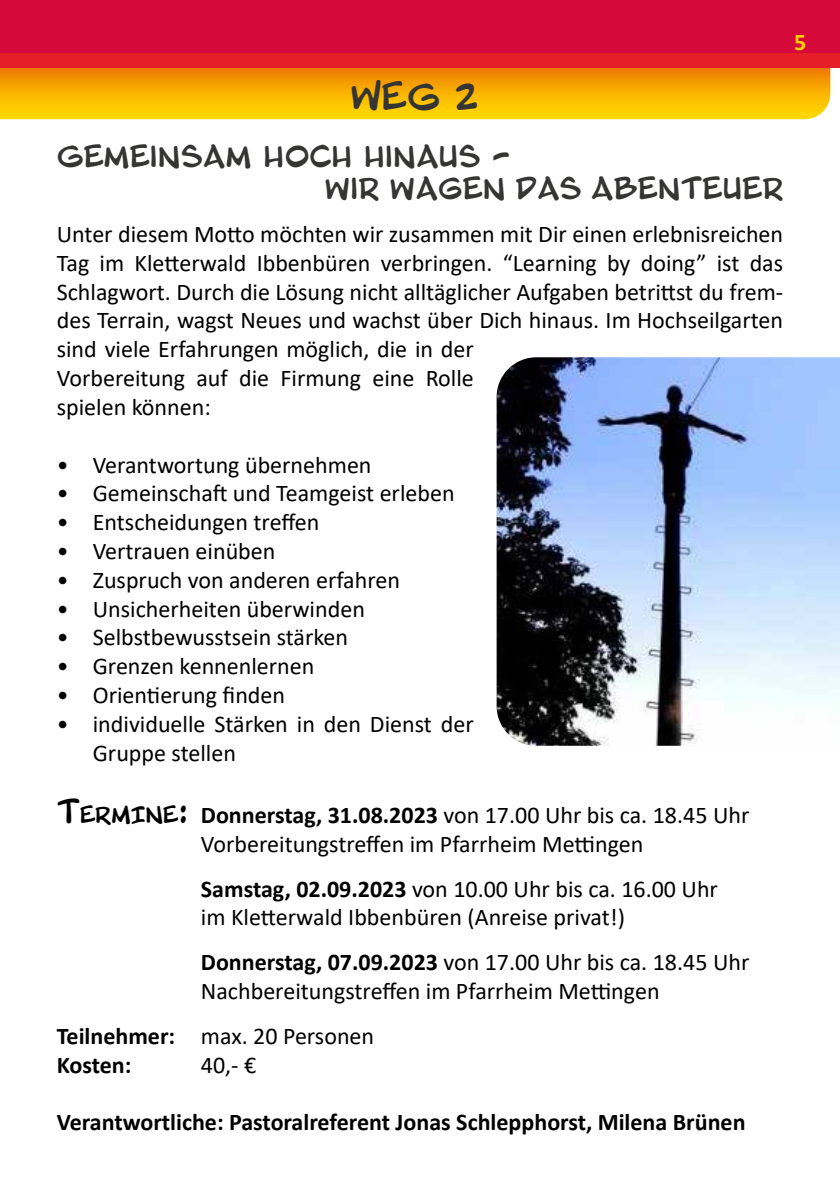
<style>
.page{position:relative;width:840px;height:1191px;background:#fff}
.page>*{position:absolute;margin:0;border:0;box-sizing:border-box;transform-origin:0 0}
.t1{font:32px "Blambot Pro BB";color:#353534}
.t2{font:26px/32px "Blambot Pro BB";color:#353534}
.t3{font:24px/28.8px "Calibri";color:#000}
.t4{font:700 24px/28.8px "Calibri";color:#000}
.t5{font:700 24px "Calibri";color:#fecf00}
.s1{font-family:"Blambot Pro BB";font-size:28px}
.s2{font-family:"Blambot Pro BB";font-size:19.6px}
.s3{font-weight:700}
.s4{font-weight:400}
</style>
<div class="page">
<div style="left:0;top:0;width:839px;height:68px;background:#d50a3b"></div>
<div style="left:0;top:54px;width:839px;height:14px;background:#e51e27"></div>
<svg style="left:0;top:68px;width:829px;height:51px;background:#f8af01"></svg>
<img style="left:496px;top:357px;width:343px;height:389px">
<h1 class="t1" style="left:350px;top:79px;width:129px">WEG 2</h1>
<p class="t2" style="left:324px;top:141px;width:460px;text-indent:-267px">Gemeinsam hoch hinaus -<br>wir wagen das Abenteuer</p>
<p class="t3" style="left:57px;top:219px;width:727px">Unter diesem Motto möchten wir zusammen mit Dir einen erlebnisreichen Tag im Kletterwald Ibbenbüren verbringen. “Learning by doing” ist das Schlagwort. Durch die Lösung nicht alltäglicher Aufgaben betrittst du frem&shy;des Terrain, wagst Neues und wachst über Dich hinaus. Im Hochseilgarten sind viele Erfahrungen möglich, die in der<br>Vorbereitung auf die Firmung eine Rolle<br>spielen können:</p>
<p class="t3" style="left:57px;top:449px;width:316px">• Verantwortung übernehmen</p>
<p class="t3" style="left:57px;top:478px;width:399px">• Gemeinschaft und Teamgeist erleben</p>
<p class="t3" style="left:57px;top:507px;width:264px">• Entscheidungen treffen</p>
<p class="t3" style="left:57px;top:536px;width:220px">• Vertrauen einüben</p>
<p class="t3" style="left:57px;top:565px;width:344px">• Zuspruch von anderen erfahren</p>
<p class="t3" style="left:57px;top:593px;width:309px">• Unsicherheiten überwinden</p>
<p class="t3" style="left:57px;top:622px;width:293px">• Selbstbewusstsein stärken</p>
<p class="t3" style="left:57px;top:651px;width:259px">• Grenzen kennenlernen</p>
<p class="t3" style="left:57px;top:680px;width:230px">• Orientierung finden</p>
<p class="t3" style="left:93px;top:709px;width:382px;text-indent:-36px">• individuelle Stärken in den Dienst der<br>Gruppe stellen</p>
<p class="t3" style="left:201px;top:800px;width:549px;text-indent:-144px"><span class="s1">T</span><span class="s2">ERMINE</span><span class="s1">:</span> <span class="s3">Donnerstag, 31.08.2023</span> von 17.00 Uhr bis ca. 18.45 Uhr<br>Vorbereitungstreffen im Pfarrheim Mettingen</p>
<p class="t3" style="left:201px;top:873px;width:518px"><span class="s3">Samstag, 02.09.2023</span> von 10.00 Uhr bis ca. 16.00 Uhr im Kletterwald Ibbenbüren (Anreise privat!)</p>
<p class="t3" style="left:201px;top:947px;width:549px"><span class="s3">Donnerstag, 07.09.2023</span> von 17.00 Uhr bis ca. 18.45 Uhr<br>Nachbereitungstreffen im Pfarrheim Mettingen</p>
<p class="t4" style="left:57px;top:1021px;width:319px">Teilnehmer: <span class="s4">max. 20 Personen<br></span>Kosten:</p>
<p class="t3" style="left:201px;top:1049px;width:57px">40,- €</p>
<p class="t4" style="left:57px;top:1107px;width:690px">Verantwortliche: Pastoralreferent Jonas Schlepphorst, Milena Brünen</p>
<p class="t5" style="left:793px;top:25px;width:14px">5</p>
</div>
